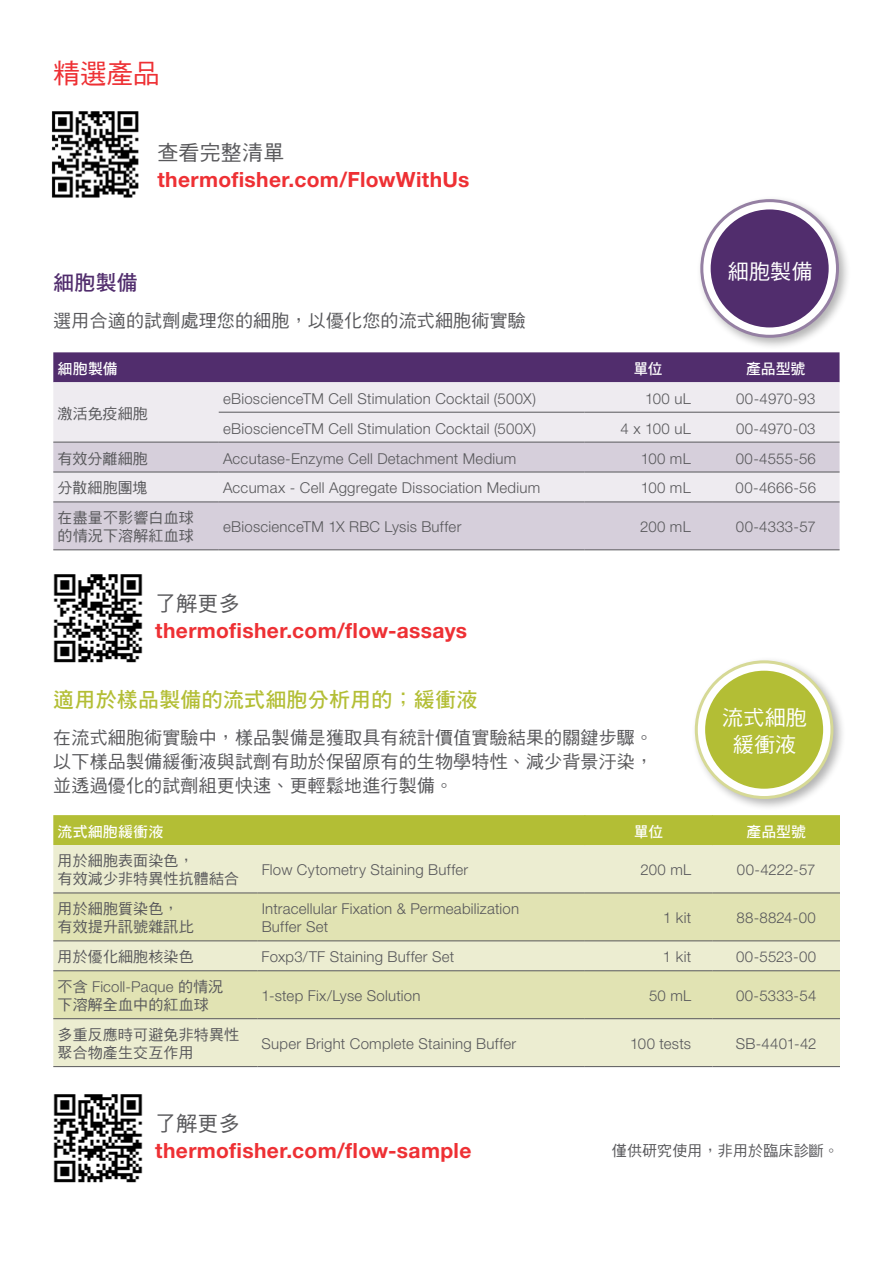
<style>
.page{position:relative;width:893px;height:1263px;background:#fff}
.page>*{position:absolute;margin:0;border:0;box-sizing:border-box;transform-origin:0 0}
.t1{font:27px "DF Hei Std W5";color:#ee3034}
.t2{font:700 21px "Helvetica Neue LT Std";letter-spacing:.015em;color:#ee3034}
.t3{font:21px "DF Hei Std W7";letter-spacing:.01em;color:#b3be35}
.t4{font:21px "DF Hei Std W5";letter-spacing:.01em;color:#58585b}
.t5{font:21px/27px "DF Hei Std W5";letter-spacing:.01em;color:#fff;text-align:center}
.t6{font:21px "DF Hei Std W7";color:#512d6d}
.t7{font:18px/24px "DF Hei Std W5";letter-spacing:.01em;color:#58585b;text-align:justify}
.t8{font:300 15px/18px "Helvetica Neue LT Std";letter-spacing:.015em;color:#58585b}
.t9{font:15px/18px "DF Hei Std W5";letter-spacing:.01em;color:#58585b}
.t10{font:15px "DF Hei Std W7";letter-spacing:-.005em;color:#fff}
.s1{font-family:"DF Hei Std W5"}
.s2{font-family:"DF Hei Std W5";font-weight:400}
</style>
<div class="page">
<img style="left:53px;top:574px;width:90px;height:89px">
<img style="left:53px;top:1094px;width:90px;height:89px">
<div style="left:53px;top:815px;width:787px;height:30px;background:#b3be35"></div>
<div style="left:53px;top:845px;width:787px;height:221px;background:#ecedd1"></div>
<svg style="left:53px;top:894px;width:787px;height:124px;background:#e2e4b9"></svg>
<hr style="left:53px;top:940px;width:204px;height:1px;background:#58585b">
<hr style="left:257px;top:940px;width:328px;height:1px;background:#58585b">
<hr style="left:585px;top:940px;width:127px;height:1px;background:#58585b">
<hr style="left:712px;top:940px;width:128px;height:1px;background:#58585b">
<hr style="left:53px;top:970px;width:204px;height:1px;background:#58585b">
<hr style="left:257px;top:970px;width:328px;height:1px;background:#58585b">
<hr style="left:585px;top:970px;width:127px;height:1px;background:#58585b">
<hr style="left:712px;top:970px;width:128px;height:1px;background:#58585b">
<hr style="left:53px;top:1018px;width:204px;height:1px;background:#58585b">
<hr style="left:257px;top:1018px;width:328px;height:1px;background:#58585b">
<hr style="left:585px;top:1018px;width:127px;height:1px;background:#58585b">
<hr style="left:712px;top:1018px;width:128px;height:1px;background:#58585b">
<hr style="left:53px;top:1066px;width:204px;height:1px;background:#58585b">
<hr style="left:257px;top:1066px;width:328px;height:1px;background:#58585b">
<hr style="left:585px;top:1066px;width:127px;height:1px;background:#58585b">
<hr style="left:712px;top:1066px;width:128px;height:1px;background:#58585b">
<hr style="left:585px;top:815px;width:1px;height:30px;background:#b3be35">
<hr style="left:712px;top:815px;width:1px;height:30px;background:#b3be35">
<hr style="left:53px;top:893px;width:204px;height:1px;background:#58585b">
<hr style="left:257px;top:893px;width:328px;height:1px;background:#58585b">
<hr style="left:585px;top:893px;width:127px;height:1px;background:#58585b">
<hr style="left:712px;top:893px;width:128px;height:1px;background:#58585b">
<div style="left:696px;top:195px;width:156px;height:156px;background:#000;opacity:.3"></div>
<svg style="left:702px;top:201px;width:135px;height:135px"></svg>
<div style="left:700px;top:199px;width:139px;height:139px;border:3px solid #9580a3;border-radius:50%"></div>
<div style="left:711px;top:209px;width:118px;height:118px;background:#512d6d;border-radius:50%"></div>
<div style="left:690px;top:656px;width:156px;height:156px;background:#000;opacity:.3"></div>
<svg style="left:696px;top:662px;width:136px;height:135px"></svg>
<div style="left:695px;top:660px;width:138px;height:139px;border:3px solid #d6d996;border-radius:50%"></div>
<div style="left:705px;top:671px;width:118px;height:118px;background:#b3be35;border-radius:50%"></div>
<img style="left:51px;top:111px;width:88px;height:87px">
<div style="left:53px;top:352px;width:786px;height:30px;background:#512d6d"></div>
<div style="left:53px;top:382px;width:786px;height:60px;background:#eeebf0"></div>
<svg style="left:53px;top:443px;width:786px;height:107px;background:#dad4de"></svg>
<hr style="left:219px;top:412px;width:365px;height:1px;background:#58585b">
<hr style="left:584px;top:412px;width:128px;height:1px;background:#58585b">
<hr style="left:712px;top:412px;width:127px;height:1px;background:#58585b">
<hr style="left:53px;top:442px;width:166px;height:1px;background:#58585b">
<hr style="left:219px;top:442px;width:365px;height:1px;background:#58585b">
<hr style="left:584px;top:442px;width:128px;height:1px;background:#58585b">
<hr style="left:712px;top:442px;width:127px;height:1px;background:#58585b">
<hr style="left:53px;top:472px;width:166px;height:1px;background:#58585b">
<hr style="left:219px;top:472px;width:365px;height:1px;background:#58585b">
<hr style="left:584px;top:472px;width:128px;height:1px;background:#58585b">
<hr style="left:712px;top:472px;width:127px;height:1px;background:#58585b">
<hr style="left:53px;top:502px;width:166px;height:1px;background:#58585b">
<hr style="left:219px;top:502px;width:365px;height:1px;background:#58585b">
<hr style="left:584px;top:502px;width:128px;height:1px;background:#58585b">
<hr style="left:712px;top:502px;width:127px;height:1px;background:#58585b">
<hr style="left:53px;top:550px;width:166px;height:1px;background:#58585b">
<hr style="left:219px;top:550px;width:365px;height:1px;background:#58585b">
<hr style="left:584px;top:550px;width:128px;height:1px;background:#58585b">
<hr style="left:712px;top:550px;width:127px;height:1px;background:#58585b">
<h1 class="t1" style="left:53px;top:59px;width:108px">精選產品</h1>
<h2 class="t4" style="left:157px;top:141px;width:129px">查看完整清單</h2>
<h2 class="t2" style="left:157px;top:166px;width:314px">thermofisher.com/FlowWithUs</h2>
<h2 class="t5" style="left:728px;top:257px;width:86px">細胞製備</h2>
<h2 class="t6" style="left:53px;top:271px;width:86px">細胞製備</h2>
<p class="t7" style="left:53px;top:308px;width:474px">選用合適的試劑處理您的細胞，以優化您的流式細胞術實驗</p>
<p class="t10" style="left:58px;top:360px;width:62px">細胞製備</p>
<p class="t10" style="left:633px;top:360px;width:31px">單位</p>
<p class="t10" style="left:746px;top:360px;width:61px">產品型號</p>
<p class="t9" style="left:58px;top:404px;width:92px">激活免疫細胞</p>
<p class="t8" style="left:223px;top:389px;width:315px">eBioscienceTM Cell Stimulation Cocktail (500X)</p>
<p class="t8" style="left:645px;top:389px;width:47px">100 uL</p>
<p class="t8" style="left:736px;top:389px;width:81px">00-4970-93</p>
<p class="t8" style="left:223px;top:419px;width:315px">eBioscienceTM Cell Stimulation Cocktail (500X)</p>
<p class="t8" style="left:621px;top:419px;width:72px">4 x 100 uL</p>
<p class="t8" style="left:736px;top:419px;width:81px">00-4970-03</p>
<p class="t9" style="left:58px;top:449px;width:92px">有效分離細胞</p>
<p class="t8" style="left:223px;top:449px;width:295px">Accutase-Enzyme Cell Detachment Medium</p>
<p class="t8" style="left:641px;top:449px;width:52px">100 mL</p>
<p class="t8" style="left:736px;top:449px;width:82px">00-4555-56</p>
<p class="t9" style="left:58px;top:479px;width:91px">分散細胞團塊</p>
<p class="t8" style="left:223px;top:479px;width:319px">Accumax - Cell Aggregate Dissociation Medium</p>
<p class="t8" style="left:641px;top:479px;width:52px">100 mL</p>
<p class="t8" style="left:736px;top:479px;width:82px">00-4666-56</p>
<p class="t9" style="left:58px;top:509px;width:138px">在盡量不影響白血球的情況下溶解紅血球</p>
<p class="t8" style="left:223px;top:518px;width:240px">eBioscienceTM 1X RBC Lysis Buffer</p>
<p class="t8" style="left:640px;top:518px;width:52px">200 mL</p>
<p class="t8" style="left:736px;top:518px;width:81px">00-4333-57</p>
<h2 class="t4" style="left:155px;top:592px;width:86px">了解更多</h2>
<h2 class="t2" style="left:155px;top:618px;width:313px">thermofisher.com/flow-assays</h2>
<h2 class="t3" style="left:53px;top:688px;width:425px">適用於樣品製備的流式細胞分析用的<span class="s1">；</span>緩衝液</h2>
<p class="t7" style="left:53px;top:725px;width:601px">在流式細胞術實驗中，樣品製備是獲取具有統計價值實驗結果的關鍵步驟。以下樣品製備緩衝液與試劑有助於保留原有的生物學特性、減少背景汙染，並透過優化的試劑組更快速、更輕鬆地進行製備。</p>
<h2 class="t5" style="left:722px;top:704px;width:86px">流式細胞緩衝液</h2>
<p class="t10" style="left:58px;top:823px;width:107px">流式細胞緩衝液</p>
<p class="t10" style="left:634px;top:823px;width:31px">單位</p>
<p class="t10" style="left:747px;top:823px;width:61px">產品型號</p>
<p class="t9" style="left:58px;top:852px;width:183px">用於細胞表面染色，<br>有效減少非特異性抗體結合</p>
<p class="t8" style="left:262px;top:861px;width:208px">Flow Cytometry Staining Buffer</p>
<p class="t8" style="left:640px;top:861px;width:52px">200 mL</p>
<p class="t8" style="left:737px;top:861px;width:80px">00-4222-57</p>
<p class="t9" style="left:58px;top:900px;width:138px">用於細胞質染色，有效提升訊號雜訊比</p>
<p class="t8" style="left:262px;top:900px;width:259px">Intracellular Fixation &amp; Permeabilization<br>Buffer Set</p>
<p class="t8" style="left:663px;top:909px;width:30px">1 kit</p>
<p class="t8" style="left:736px;top:909px;width:81px">88-8824-00</p>
<p class="t9" style="left:58px;top:948px;width:138px">用於優化細胞核染色</p>
<p class="t8" style="left:262px;top:948px;width:194px">Foxp3/TF Staining Buffer Set</p>
<p class="t8" style="left:663px;top:948px;width:30px">1 kit</p>
<p class="t8" style="left:736px;top:948px;width:82px">00-5523-00</p>
<p class="t8" style="left:58px;top:977px;width:167px"><span class="s2">不含</span> Ficoll-Paque <span class="s2">的情況</span></p>
<p class="t9" style="left:58px;top:995px;width:153px">下溶解全血中的紅血球</p>
<p class="t8" style="left:262px;top:986px;width:160px">1-step Fix/Lyse Solution</p>
<p class="t8" style="left:649px;top:986px;width:44px">50 mL</p>
<p class="t8" style="left:736px;top:986px;width:82px">00-5333-54</p>
<p class="t9" style="left:58px;top:1025px;width:183px">多重反應時可避免非特異性聚合物產生交互作用</p>
<p class="t8" style="left:262px;top:1034px;width:256px">Super Bright Complete Staining Buffer</p>
<p class="t8" style="left:630px;top:1034px;width:62px">100 tests</p>
<p class="t8" style="left:736px;top:1034px;width:82px">SB-4401-42</p>
<h2 class="t4" style="left:155px;top:1112px;width:86px">了解更多</h2>
<h2 class="t2" style="left:155px;top:1138px;width:318px">thermofisher.com/flow-sample</h2>
<p class="t9" style="left:612px;top:1142px;width:229px">僅供研究使用，非用於臨床診斷。</p>
</div>
